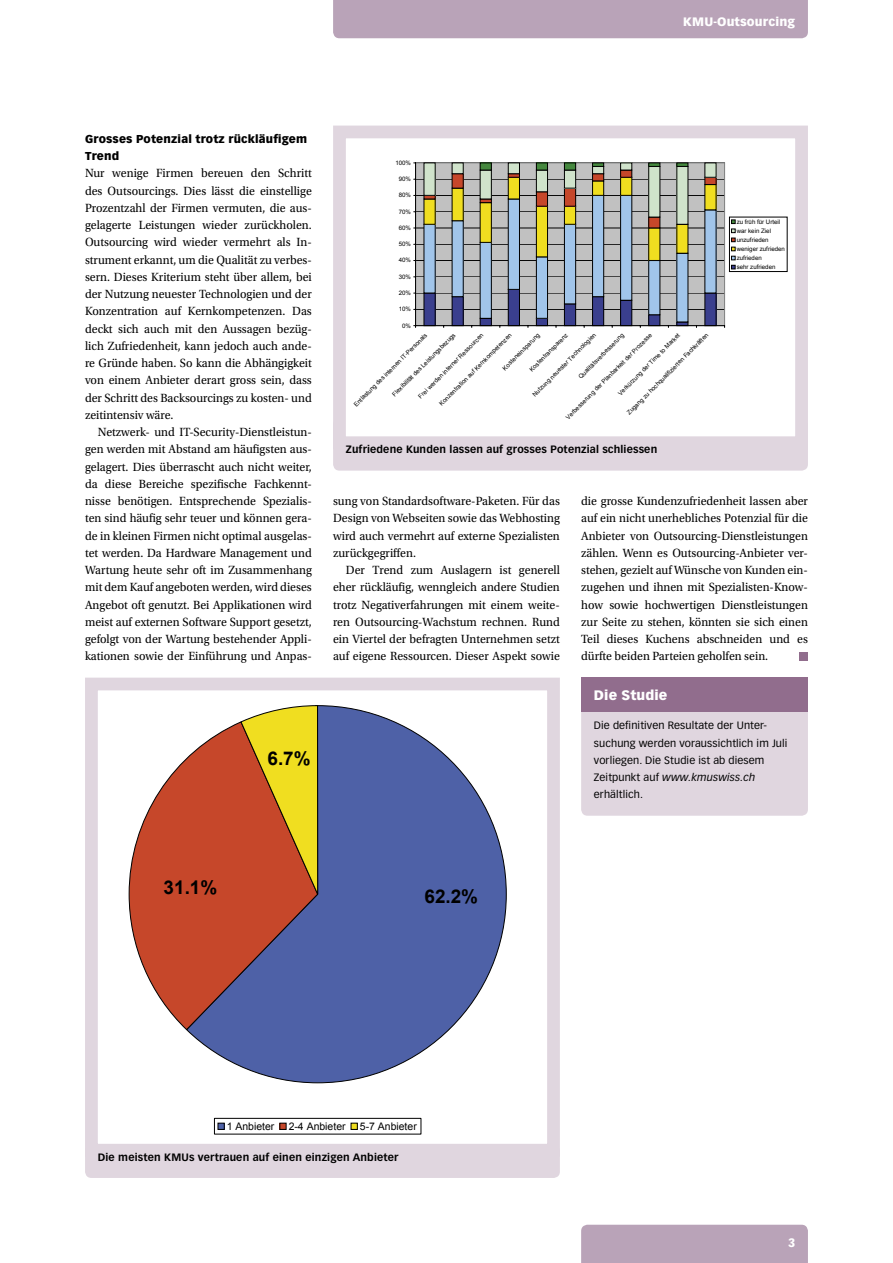
<style>
.page{position:relative;width:893px;height:1263px;background:#fff}
.page>*{position:absolute;margin:0;border:0;box-sizing:border-box;transform-origin:0 0}
.t1{font:700 18.9px "Arial";color:#000}
.t2{font:900 13.5px "Vectora LT Std";letter-spacing:.01em;color:#fff}
.t3{font:12.45px/17.2px "Utopia Std";color:#000;text-align:justify;scale:.95 1}
.t4{font:900 12px "Vectora LT Std";letter-spacing:.015em;color:#fff}
.t5{font:900 11.25px/17.2px "Vectora LT Std";letter-spacing:.015em;color:#000}
.t6{font:10.5px/17.2px "Vectora LT Std";letter-spacing:.01em;color:#000}
.t7{font:700 10.5px "Vectora LT Std";letter-spacing:.015em;color:#000}
.t8{font:10.5px "Arial";color:#000}
.t9{font:6.15px/9.1px "Arial";color:#000}
.s1{font-style:italic}
</style>
<div class="page">
<div style="left:333px;top:419px;width:475px;height:52px;background:#e0d6df;border-radius:6px"></div>
<svg style="left:333px;top:126px;width:475px;height:311px"></svg>
<div style="left:581px;top:1225px;width:227px;height:38px;background:#b9a3b8"></div>
<div style="left:333px;top:0;width:475px;height:38px;background:#b9a3b8"></div>
<div style="left:799px;top:652px;width:9px;height:8px;background:#916d8d"></div>
<div style="left:581px;top:696px;width:227px;height:120px;background:#e0d6df;border-radius:6px"></div>
<div style="left:581px;top:678px;width:227px;height:34px;background:#916d8d"></div>
<div style="left:85px;top:1144px;width:475px;height:34px;background:#e0d6df;border-radius:6px"></div>
<svg style="left:85px;top:678px;width:475px;height:470px"></svg>
<p class="t4" style="left:683px;top:14px;width:113px">KMU-Outsourcing</p>
<p class="t5" style="left:85px;top:130px;width:224px">Grosses Potenzial trotz rückläufigem<br>Trend</p>
<p class="t3" style="left:85px;top:165px;width:240px">Nur wenige Firmen bereuen den Schritt des Outsourcings. Dies lässt die einstellige Prozentzahl der Firmen vermuten, die aus&shy;gelagerte Leistungen wieder zurückholen.<br>Outsourcing wird wieder vermehrt als In&shy;strument erkannt, um die Qualität zu verbes&shy;sern. Dieses Kriterium steht über allem, bei der Nutzung neuester Technologien und der Konzentration auf Kernkompetenzen. Das deckt sich auch mit den Aussagen bezüg&shy;lich Zufriedenheit, kann jedoch auch ande&shy;re Gründe haben. So kann die Abhängigkeit von einem Anbieter derart gross sein, dass der Schritt des Backsourcings zu kosten- und zeitintensiv wäre.</p>
<p class="t3" style="left:85px;top:424px;width:240px;text-indent:13px">Netzwerk- und IT-Security-Dienstleistun&shy;gen werden mit Abstand am häufigsten aus&shy;gelagert. Dies überrascht auch nicht weiter, da diese Bereiche spezifische Fachkennt&shy;nisse benötigen. Entsprechende Spezialis&shy;ten sind häufig sehr teuer und können gera&shy;de in kleinen Firmen nicht optimal ausgelas&shy;tet werden. Da Hardware Management und Wartung heute sehr oft im Zusammenhang mit dem Kauf angeboten werden, wird dieses Angebot oft genutzt. Bei Applikationen wird meist auf externen Software Support gesetzt, gefolgt von der Wartung bestehender Appli&shy;kationen sowie der Einführung und Anpas-</p>
<h1 class="t1" style="left:267px;top:746px;width:45px">6.7%</h1>
<p class="t9" style="left:395px;top:158px;width:17px">100%</p>
<p class="t9" style="left:399px;top:174px;width:14px">90%</p>
<p class="t9" style="left:399px;top:191px;width:14px">80%</p>
<p class="t9" style="left:399px;top:207px;width:14px">70%</p>
<p class="t9" style="left:399px;top:223px;width:14px">60%</p>
<p class="t9" style="left:399px;top:240px;width:14px">50%</p>
<p class="t9" style="left:399px;top:256px;width:14px">40%</p>
<p class="t9" style="left:399px;top:272px;width:14px">30%</p>
<p class="t9" style="left:399px;top:288px;width:14px">20%</p>
<p class="t9" style="left:399px;top:305px;width:14px">10%</p>
<p class="t9" style="left:402px;top:321px;width:10px">0%</p>
<p class="t9" style="left:616px;top:391px;width:86px;rotate:-45deg">Verkürzung der Time to Market</p>
<p class="t9" style="left:390px;top:392px;width:88px;rotate:-45deg">Flexibilität des Leistungsbezugs</p>
<p class="t9" style="left:527px;top:367px;width:53px;rotate:-45deg">Kostentransparenz</p>
<p class="t9" style="left:564px;top:415px;width:120px;rotate:-45deg">Verbesserung der Planbarkeit der Prozesse</p>
<p class="t9" style="left:352px;top:402px;width:102px;rotate:-45deg">Entlastung des internen IT-Personals</p>
<p class="t9" style="left:625px;top:410px;width:114px;rotate:-45deg">Zugang zu hochqualifizierten Fachkräften</p>
<p class="t9" style="left:530px;top:392px;width:88px;rotate:-45deg">Nutzung neuester Technologien</p>
<p class="t9" style="left:437px;top:401px;width:101px;rotate:-45deg">Konzentration auf Kernkompetenzen</p>
<p class="t9" style="left:501px;top:366px;width:51px;rotate:-45deg">Kosteneinsparung</p>
<p class="t9" style="left:416px;top:394px;width:91px;rotate:-45deg">Frei werden interner Ressourcen</p>
<p class="t9" style="left:576px;top:374px;width:63px;rotate:-45deg">Qualitätsverbesserung</p>
<p class="t7" style="left:346px;top:443px;width:313px">Zufriedene Kunden lassen auf grosses Potenzial schliessen</p>
<p class="t9" style="left:737px;top:217px;width:50px">zu früh für Urteil war kein Ziel unzufrieden weniger zufrieden zufrieden<br>sehr zufrieden</p>
<p class="t3" style="left:333px;top:493px;width:240px">sung von Standardsoftware-Paketen. Für das Design von Webseiten sowie das Webhosting wird auch vermehrt auf externe Spezialisten zurückgegriffen.</p>
<p class="t3" style="left:333px;top:562px;width:240px;text-indent:13px">Der Trend zum Auslagern ist generell eher rückläufig, wenngleich andere Studien trotz Negativerfahrungen mit einem weite&shy;ren Outsourcing-Wachstum rechnen. Rund ein Viertel der befragten Unternehmen setzt auf eigene Ressourcen. Dieser Aspekt sowie</p>
<p class="t3" style="left:581px;top:493px;width:240px">die grosse Kundenzufriedenheit lassen aber auf ein nicht unerhebliches Potenzial für die Anbieter von Outsourcing-Dienstleistungen zählen. Wenn es Outsourcing-Anbieter ver&shy;stehen, gezielt auf Wünsche von Kunden ein&shy;zugehen und ihnen mit Spezialisten-Know&shy;how sowie hochwertigen Dienstleistungen zur Seite zu stehen, könnten sie sich einen Teil dieses Kuchens abschneiden und es dürfte beiden Parteien geholfen sein.</p>
<p class="t2" style="left:594px;top:687px;width:75px">Die Studie</p>
<p class="t6" style="left:594px;top:717px;width:195px">Die definitiven Resultate der Unter&shy;suchung werden voraussichtlich im Juli vorliegen. Die Studie ist ab diesem<br>Zeitpunkt auf <span class="s1">www.kmuswiss.ch </span>erhältlich.</p>
<h1 class="t1" style="left:164px;top:875px;width:55px">31.1%</h1>
<h1 class="t1" style="left:424px;top:884px;width:55px">62.2%</h1>
<p class="t8" style="left:227px;top:1119px;width:49px">1 Anbieter</p>
<p class="t8" style="left:289px;top:1119px;width:58px">2-4 Anbieter</p>
<p class="t8" style="left:360px;top:1119px;width:58px">5-7 Anbieter</p>
<p class="t7" style="left:98px;top:1150px;width:302px">Die meisten KMUs vertrauen auf einen einzigen Anbieter</p>
<p class="t4" style="left:788px;top:1235px;width:9px">3</p>
</div>
